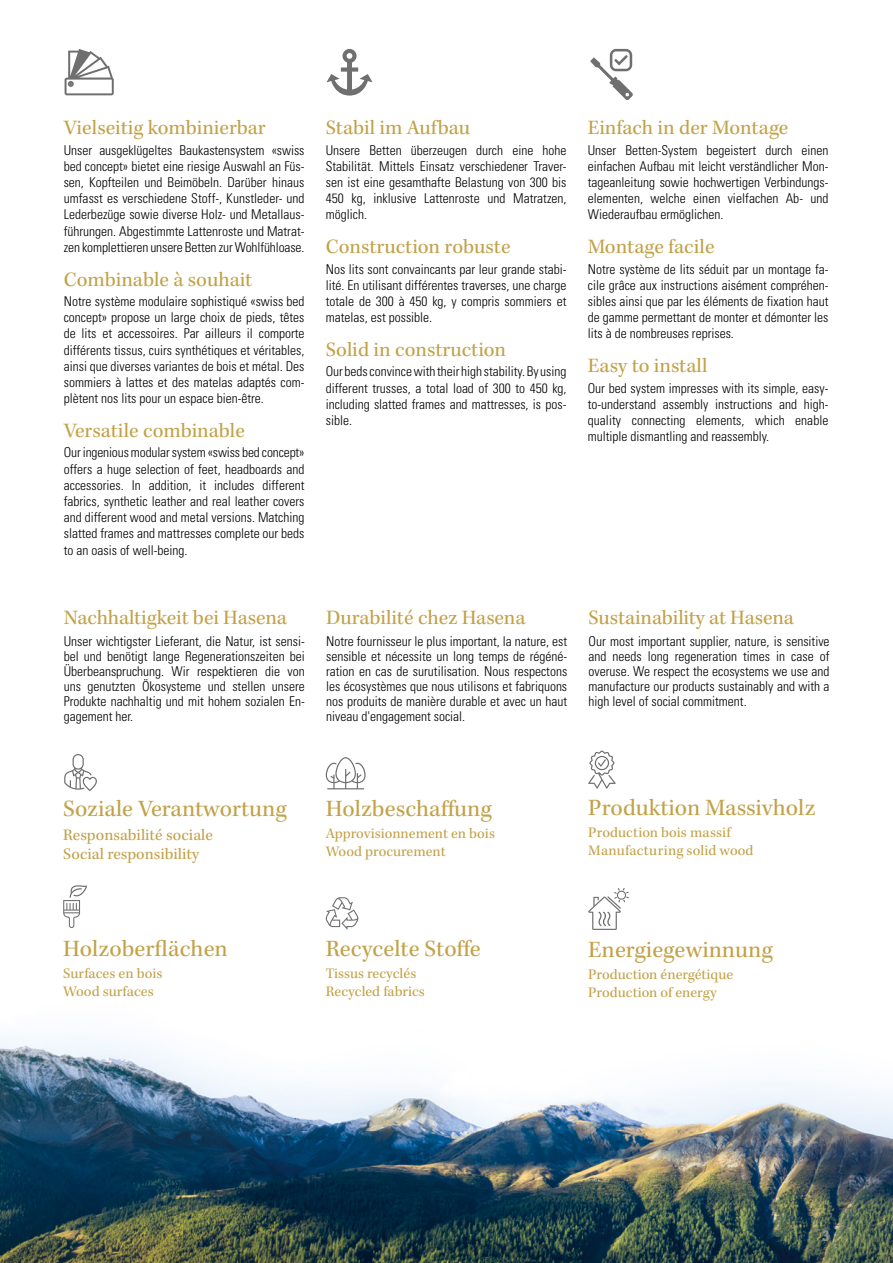
<style>
.page{position:relative;width:893px;height:1263px;background:#fff}
.page>*{position:absolute;margin:0;border:0;box-sizing:border-box;transform-origin:0 0}
.Subtitle{font:24px "Kepler Std";color:#c2a249}
._02_Subtitle_16pt{font:21px "Kepler Std";color:#c2a249}
.Subtitle-2{font:16.5px "Kepler Std";color:#c2a249}
.Subtitle-3{font:15px/17.9px "Kepler Std";color:#c2a249}
.t1{font:700 condensed 15px "Univers LT Std";color:#929292}
.t2{font:300 condensed 13.5px/16.2px "Univers LT Std";color:#000;text-align:justify}
</style>
<div class="page">
<img style="left:0;top:773px;width:893px;height:490px">
<svg style="left:65px;top:49px;width:49px;height:46px"></svg>
<svg style="left:326px;top:49px;width:47px;height:47px"></svg>
<svg style="left:326px;top:757px;width:40px;height:32px"></svg>
<svg style="left:64px;top:754px;width:33px;height:37px"></svg>
<svg style="left:588px;top:750px;width:28px;height:39px"></svg>
<svg style="left:63px;top:885px;width:24px;height:43px"></svg>
<svg style="left:325px;top:897px;width:33px;height:33px"></svg>
<svg style="left:590px;top:49px;width:43px;height:51px"></svg>
<svg style="left:588px;top:888px;width:41px;height:42px"></svg>
<p class="_02_Subtitle_16pt" style="left:64px;top:116px;width:203px">Vielseitig kombinierbar</p>
<p class="t2" style="left:64px;top:142px;width:242px">Unser ausgeklügeltes Baukastensystem «swiss bed concept» bietet eine riesige Auswahl an Füs&shy;sen, Kopfteilen und Beimöbeln. Darüber hinaus umfasst es verschiedene Stoff-, Kunstleder- und Lederbezüge sowie diverse Holz- und Metallaus&shy;führungen. Abgestimmte Lattenroste und Matrat&shy;zen komplettieren unsere Betten zur Wohlfühloase.</p>
<p class="_02_Subtitle_16pt" style="left:64px;top:267px;width:190px">Combinable à souhait</p>
<p class="t2" style="left:64px;top:293px;width:242px">Notre système modulaire sophistiqué «swiss bed concept» propose un large choix de pieds, têtes de lits et accessoires. Par ailleurs il comporte différents tissus, cuirs synthétiques et véritables, ainsi que diverses variantes de bois et métal. Des sommiers à lattes et des matelas adaptés com&shy;plètent nos lits pour un espace bien-être.</p>
<p class="_02_Subtitle_16pt" style="left:64px;top:419px;width:183px">Versatile combinable</p>
<p class="t2" style="left:64px;top:445px;width:242px">Our ingenious modular system «swiss bed concept» offers a huge selection of feet, headboards and accessories. In addition, it includes different fabrics, synthetic leather and real leather covers and different wood and metal versions. Matching slatted frames and mattresses complete our beds to an oasis of well-being.</p>
<p class="_02_Subtitle_16pt" style="left:326px;top:116px;width:146px">Stabil im Aufbau</p>
<p class="t2" style="left:326px;top:142px;width:242px">Unsere Betten überzeugen durch eine hohe Stabilität. Mittels Einsatz verschiedener Traver&shy;sen ist eine gesamthafte Belastung von 300 bis 450 kg, inklusive Lattenroste und Matratzen, möglich.</p>
<p class="_02_Subtitle_16pt" style="left:326px;top:235px;width:186px">Construction robuste</p>
<p class="t2" style="left:326px;top:261px;width:242px">Nos lits sont convaincants par leur grande stabi&shy;lité. En utilisant différentes traverses, une charge totale de 300 à 450 kg, y compris sommiers et matelas, est possible.</p>
<p class="_02_Subtitle_16pt" style="left:326px;top:338px;width:182px">Solid in construction</p>
<p class="t2" style="left:326px;top:364px;width:242px">Our beds convince with their high stability. By using different trusses, a total load of 300 to 450 kg, including slatted frames and mattresses, is pos&shy;sible.</p>
<p class="_02_Subtitle_16pt" style="left:588px;top:116px;width:202px">Einfach in der Montage</p>
<p class="t2" style="left:588px;top:142px;width:242px">Unser Betten-System begeistert durch einen einfachen Aufbau mit leicht verständlicher Mon&shy;tageanleitung sowie hochwertigen Verbindungs&shy;elementen, welche einen vielfachen Ab- und Wiederaufbau ermöglichen.</p>
<p class="_02_Subtitle_16pt" style="left:588px;top:235px;width:128px">Montage facile</p>
<p class="t2" style="left:588px;top:261px;width:242px">Notre système de lits séduit par un montage fa&shy;cile grâce aux instructions aisément compréhen&shy;sibles ainsi que par les éléments de fixation haut de gamme permettant de monter et démonter les lits à de nombreuses reprises.</p>
<p class="_02_Subtitle_16pt" style="left:588px;top:354px;width:121px">Easy to install</p>
<p class="t2" style="left:588px;top:380px;width:242px">Our bed system impresses with its simple, easy&shy;to-understand assembly instructions and high&shy;quality connecting elements, which enable multiple dismantling and reassembly.</p>
<p class="_02_Subtitle_16pt" style="left:64px;top:606px;width:225px">Nachhaltigkeit bei Hasena</p>
<p class="_02_Subtitle_16pt" style="left:326px;top:606px;width:201px">Durabilité chez Hasena</p>
<p class="_02_Subtitle_16pt" style="left:588px;top:606px;width:207px">Sustainability at Hasena</p>
<p class="t2" style="left:64px;top:633px;width:243px;line-height:15px">Unser wichtigster Lieferant, die Natur, ist sensi&shy;bel und benötigt lange Regenerationszeiten bei Überbeanspruchung. Wir respektieren die von uns genutzten Ökosysteme und stellen unsere Produkte nachhaltig und mit hohem sozialen En&shy;gagement her.</p>
<p class="t2" style="left:326px;top:633px;width:243px;line-height:15px">Notre fournisseur le plus important, la nature, est sensible et nécessite un long temps de régéné&shy;ration en cas de surutilisation. Nous respectons les écosystèmes que nous utilisons et fabriquons nos produits de manière durable et avec un haut niveau d'engagement social.</p>
<p class="t2" style="left:588px;top:633px;width:243px;line-height:15px">Our most important supplier, nature, is sensitive and needs long regeneration times in case of overuse. We respect the ecosystems we use and manufacture our products sustainably and with a high level of social commitment.</p>
<p class="Subtitle" style="left:63px;top:794px;width:225px">Soziale Verantwortung</p>
<p class="Subtitle-2" style="left:63px;top:825px;width:151px">Responsabilité sociale</p>
<p class="Subtitle-2" style="left:63px;top:845px;width:137px">Social responsibility</p>
<p class="Subtitle" style="left:63px;top:935px;width:166px">Holzoberflächen</p>
<p class="Subtitle-3" style="left:63px;top:965px;width:101px">Surfaces en bois</p>
<p class="Subtitle-3" style="left:63px;top:983px;width:92px">Wood surfaces</p>
<p class="Subtitle" style="left:326px;top:795px;width:168px">Holzbeschaffung</p>
<p class="Subtitle-3" style="left:326px;top:825px;width:171px">Approvisionnement en bois</p>
<p class="Subtitle-3" style="left:326px;top:843px;width:122px">Wood procurement</p>
<p class="Subtitle" style="left:326px;top:935px;width:157px">Recycelte Stoffe</p>
<p class="Subtitle-3" style="left:326px;top:965px;width:101px">Tissus recyclés<br>Recycled fabrics</p>
<p class="Subtitle" style="left:588px;top:794px;width:229px">Produktion Massivholz</p>
<p class="Subtitle-3" style="left:588px;top:824px;width:144px">Production bois massif</p>
<p class="Subtitle-3" style="left:588px;top:842px;width:167px">Manufacturing solid wood</p>
<p class="Subtitle" style="left:588px;top:935px;width:186px">Energiegewinnung</p>
<p class="Subtitle-3" style="left:588px;top:966px;width:147px">Production énergétique<br>Production of energy</p>
<p class="t1" style="left:822px;top:1226px;width:8px">3</p>
</div>
